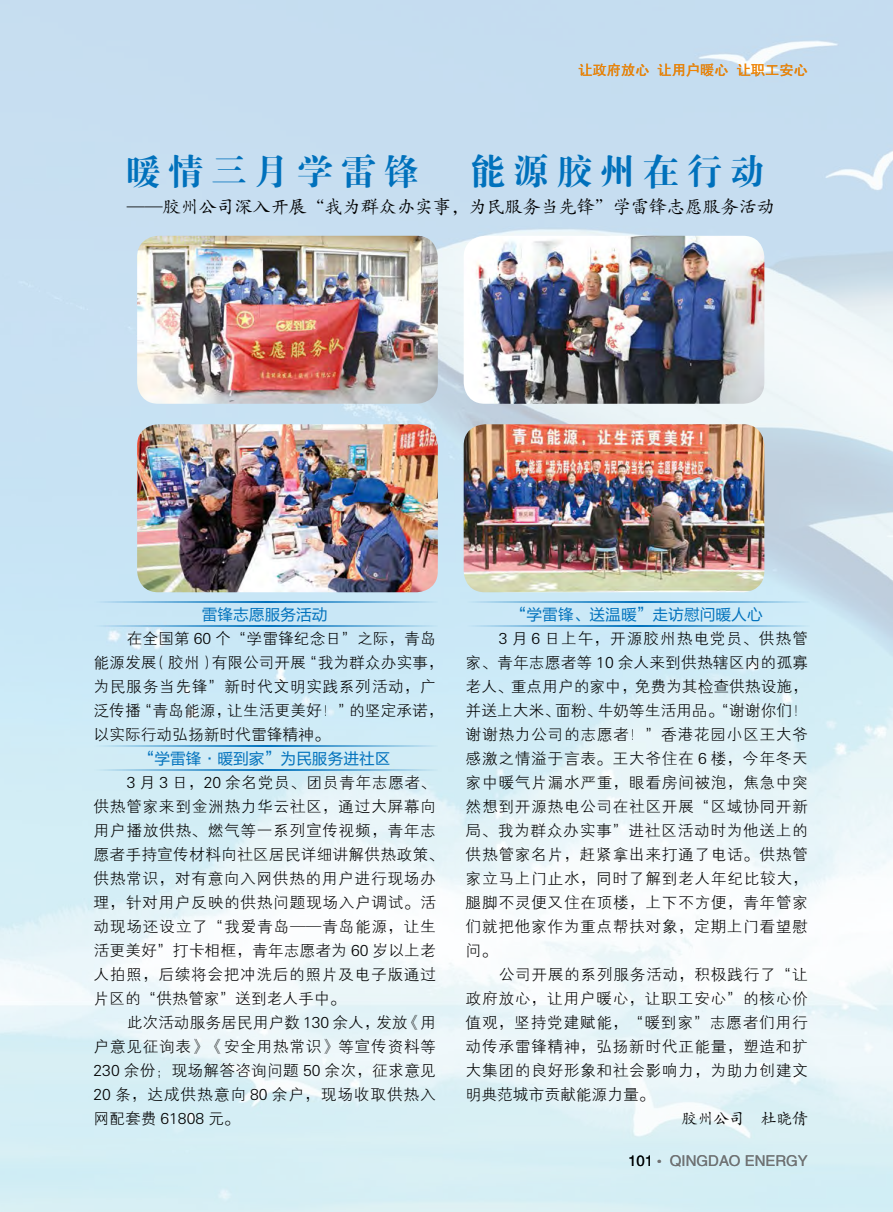
<style>
.page{position:relative;width:893px;height:1212px;background:#fff}
.page>*{position:absolute;margin:0;border:0;box-sizing:border-box;transform-origin:0 0}
.t1{font:36px "FZDBSK GBK1 0";letter-spacing:.2em;color:#0071bc}
.t2{font:18px "FZKTJW GB1 0";color:#000}
.t3{font:15.75px/24px "FZXH1 JW GB1 0";letter-spacing:.04em;color:#000;text-align:justify}
.t4{font:15.75px/24px "FZXH1 JW GB1 0";color:#000}
.t5{font:15.75px "FZLTHK GBK1 0";color:#0071bc}
.t6{font:15.75px "FZKTJW GB1 0";color:#000}
.t7{font:15px "FZHTJW GB1 0";color:#727171}
.t8{font:14.25px "FZHTJW GB1 0";color:#f08300}
.s1{color:#000}
</style>
<div class="page">
<img style="left:0;top:0;width:893px;height:1212px">
<img style="left:137px;top:236px;width:301px;height:168px">
<img style="left:137px;top:424px;width:301px;height:168px">
<img style="left:464px;top:236px;width:300px;height:168px">
<img style="left:464px;top:424px;width:300px;height:168px">
<hr style="left:94px;top:602px;width:344px;height:1px;background:#0071bc">
<hr style="left:94px;top:625px;width:344px;height:2px;background:#0071bc">
<hr style="left:94px;top:745px;width:344px;height:1px;background:#0071bc">
<hr style="left:94px;top:769px;width:344px;height:1px;background:#0071bc">
<hr style="left:466px;top:602px;width:344px;height:1px;background:#0071bc">
<hr style="left:466px;top:625px;width:344px;height:2px;background:#0071bc">
<p class="t8" style="left:578px;top:62px;width:231px">让政府放心 让用户暖心 让职工安心</p>
<h1 class="t1" style="left:124px;top:152px;width:642px">暖情三月学雷锋　能源胶州在行动</h1>
<p class="t2" style="left:127px;top:197px;width:650px">——胶州公司深入开展“我为群众办实事，为民服务当先锋”学雷锋志愿服务活动</p>
<p class="t5" style="left:202px;top:606px;width:127px">雷锋志愿服务活动</p>
<p class="t4" style="left:94px;top:627px;width:352px;text-indent:33px">在全国第 60 个“学雷锋纪念日”之际，青岛能源发展（胶州）有限公司开展“我为群众办实事，为民服务当先锋”新时代文明实践系列活动，广泛传播“青岛能源，让生活更美好！”的坚定承诺，以实际行动弘扬新时代雷锋精神。</p>
<p class="t5" style="left:139px;top:750px;width:253px">“学雷锋·暖到家”为民服务进社区</p>
<p class="t3" style="left:94px;top:771px;width:352px;text-align:left;text-indent:33px">3 月 3 日，20 余名党员、团员青年志愿者、供热管家来到金洲热力华云社区，通过大屏幕向用户播放供热、燃气等一系列宣传视频，青年志愿者手持宣传材料向社区居民详细讲解供热政策、供热常识，对有意向入网供热的用户进行现场办理，针对用户反映的供热问题现场入户调试。活动现场还设立了“我爱青岛——青岛能源，让生活更美好”打卡相框，青年志愿者为 60 岁以上老人拍照，后续将会把冲洗后的照片及电子版通过片区的“供热管家”送到老人手中。</p>
<p class="t3" style="left:94px;top:1011px;width:344px;text-indent:33px">此次活动服务居民用户数 130 余人，发放《用户意见征询表》《安全用热常识》等宣传资料等230 余份；现场解答咨询问题 50 余次，征求意见20 条，达成供热意向 80 余户，现场收取供热入网配套费 61808 元。</p>
<p class="t5" style="left:511px;top:606px;width:253px">“学雷锋、送温暖”走访慰问暖人心</p>
<p class="t3" style="left:466px;top:627px;width:344px;text-indent:33px">3 月 6 日上午，开源胶州热电党员、供热管家、青年志愿者等 10 余人来到供热辖区内的孤寡老人、重点用户的家中，免费为其检查供热设施，并送上大米、面粉、牛奶等生活用品。“谢谢你们！谢谢热力公司的志愿者！”香港花园小区王大爷感激之情溢于言表。王大爷住在 6 楼，今年冬天家中暖气片漏水严重，眼看房间被泡，焦急中突然想到开源热电公司在社区开展“区域协同开新局、我为群众办实事”进社区活动时为他送上的供热管家名片，赶紧拿出来打通了电话。供热管家立马上门止水，同时了解到老人年纪比较大，腿脚不灵便又住在顶楼，上下不方便，青年管家们就把他家作为重点帮扶对象，定期上门看望慰问。</p>
<p class="t3" style="left:466px;top:963px;width:344px;text-indent:33px">公司开展的系列服务活动，积极践行了“让政府放心，让用户暖心，让职工安心”的核心价值观，坚持党建赋能，“暖到家”志愿者们用行动传承雷锋精神，弘扬新时代正能量，塑造和扩大集团的良好形象和社会影响力，为助力创建文明典范城市贡献能源力量。</p>
<p class="t6" style="left:682px;top:1110px;width:127px">胶州公司　杜晓倩</p>
<p class="t7" style="left:628px;top:1153px;width:181px"><span class="s1">101</span> <sup>●</sup> QINGDAO ENERGY</p>
</div>
